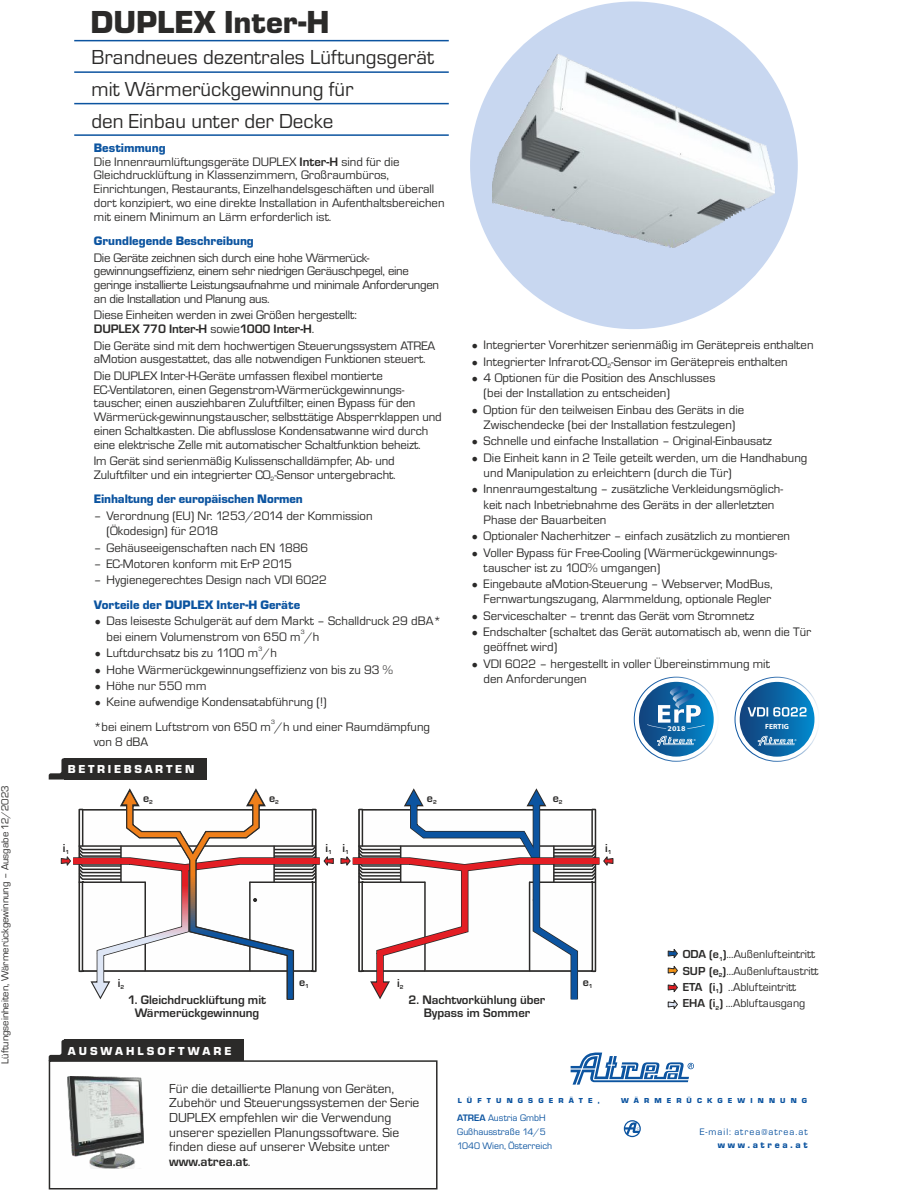
<style>
.page{position:relative;width:908px;height:1191px;background:#fff}
.page>*{position:absolute;margin:0;border:0;box-sizing:border-box;transform-origin:0 0}
.t1{font:33px "Eurostile TEE Blac";color:#2b2a29}
.t2{font:21px/31.7px "Eurostile TEE";color:#2b2a29}
.t3{font:13.5px/14.5px "Eurostile TEE";color:#2b2a29}
.t4{font:12.75px/13.6px "Eurostile TEE";color:#2b2a29}
.t5{font:12.75px/13.6px "Eurostile TEE";letter-spacing:-.025em;color:#2b2a29}
.t6{font:12.75px "Eurostile TEE Blac";color:#0c54a0}
.t7{font:700 12.75px/12.5px "Eurostile TEE";color:#2b2a29;text-align:center}
.t8{font:12px "Eurostile TEE";color:#2b2a29}
.t9{font:700 12px "Eurostile TEE";color:#2b2a29}
.t10{font:12px "Eurostile TEE Blac";letter-spacing:.25em;color:#fefefe}
.t11{font:12px "Eurostile TEE Blac";letter-spacing:.23em;color:#fefefe}
.t12{font:10.5px "Eurostile TEE";color:#2b2a29}
.t13{font:9.75px/14px "Eurostile TEE";color:#0c54a0}
.t14{font:9.75px "Eurostile TEE";letter-spacing:.1em;color:#0c54a0}
.t15{font:9.75px "Eurostile TEE Blac";letter-spacing:.285em;color:#0c54a0}
.t16{font:7.5px "Eurostile TEE Blac";letter-spacing:.66em;color:#0c54a0;scale:1.04 1}
.t17{font:700 7.5px "Myriad Pro";color:#fefefe}
.t18{font:700 6.45px "DejaVu Sans";color:#fefefe}
.t19{font:6.3px "Eurostile TEE";color:#2b2a29}
.t20{font:700 6px "Eurostile TEE";color:#2b2a29}
.s1{font-weight:700}
</style>
<div class="page">
<div style="left:470px;top:2px;width:327px;height:327px;background:#c8d7f0;border-radius:50%"></div>
<img style="left:492px;top:54px;width:282px;height:194px">
<hr style="left:74px;top:103px;width:374px;height:1px;background:#0c54a0">
<hr style="left:74px;top:71px;width:374px;height:2px;background:#0c54a0">
<hr style="left:74px;top:40px;width:374px;height:1px;background:#0c54a0">
<hr style="left:74px;top:134px;width:374px;height:2px;background:#0c54a0">
<svg style="left:48px;top:1059px;width:390px;height:130px"></svg>
<svg style="left:49px;top:1039px;width:16px;height:21px"></svg>
<div style="left:65px;top:1039px;width:179px;height:21px;background:#2b2a29"></div>
<svg style="left:49px;top:758px;width:16px;height:21px"></svg>
<div style="left:65px;top:758px;width:142px;height:21px;background:#2b2a29"></div>
<svg style="left:633px;top:676px;width:84px;height:85px"></svg>
<svg style="left:60px;top:788px;width:274px;height:211px"></svg>
<svg style="left:340px;top:788px;width:273px;height:211px"></svg>
<img style="left:67px;top:1075px;width:77px;height:92px">
<img style="left:73px;top:1162px;width:70px;height:5px">
<svg style="left:570px;top:1052px;width:123px;height:32px"></svg>
<svg style="left:623px;top:1120px;width:17px;height:16px"></svg>
<svg style="left:734px;top:676px;width:84px;height:85px"></svg>
<svg style="left:667px;top:949px;width:11px;height:60px"></svg>
<p class="t12" style="left:2px;top:1063px;width:280px;rotate:-90deg">Lüftungseinheiten, Wärmerückgewinnung – Ausgabe 12/2023</p>
<h1 class="t1" style="left:90px;top:11px;width:240px">DUPLEX Inter-H</h1>
<h2 class="t2" style="left:91px;top:44px;width:344px">Brandneues dezentrales Lüftungsgerät mit Wärmerückgewinnung für<br>den Einbau unter der Decke</h2>
<p class="t6" style="left:94px;top:143px;width:73px">Bestimmung</p>
<p class="t4" style="left:94px;top:156px;width:352px">Die Innenraumlüftungsgeräte DUPLEX <span class="s1">Inter-H</span> sind für die Gleichdrucklüftung in Klassenzimmern, Großraumbüros, Einrichtungen, Restaurants, Einzelhandelsgeschäften und überall dort konzipiert, wo eine direkte Installation in Aufenthaltsbereichen mit einem Minimum an Lärm erforderlich ist.</p>
<p class="t6" style="left:94px;top:237px;width:161px">Grundlegende Beschreibung</p>
<p class="t5" style="left:94px;top:252px;width:346px">Die Geräte zeichnen sich durch eine hohe Wärmerück&shy;gewinnungseffizienz, einem sehr niedrigen Geräuschpegel, eine geringe installierte Leistungsaufnahme und minimale Anforderungen an die Installation und Planung aus.</p>
<p class="t4" style="left:94px;top:309px;width:264px">Diese Einheiten werden in zwei Größen hergestellt:<br><span class="s1">DUPLEX 770 Inter-H</span> sowie<span class="s1">1000 Inter-H</span>.</p>
<p class="t4" style="left:94px;top:340px;width:343px">Die Geräte sind mit dem hochwertigen Steuerungssystem ATREA aMotion ausgestattet, das alle notwendigen Funktionen steuert.</p>
<p class="t4" style="left:94px;top:370px;width:349px">Die DUPLEX Inter-H-Geräte umfassen flexibel montierte EC-Ventilatoren, einen Gegenstrom-Wärmerückgewinnungs&shy;tauscher, einen ausziehbaren Zuluftfilter, einen Bypass für den Wärmerück-gewinnungstauscher, selbsttätige Absperrklappen und einen Schaltkasten. Die abflusslose Kondensatwanne wird durch eine elektrische Zelle mit automatischer Schaltfunktion beheizt.</p>
<p class="t4" style="left:94px;top:455px;width:303px">Im Gerät sind serienmäßig Kulissenschalldämpfer, Ab- und<br>Zuluftfilter und ein integrierter CO -Sensor untergebracht.</p>
<p class="t19" style="left:270px;top:477px;width:5px">2</p>
<p class="t6" style="left:94px;top:495px;width:210px">Einhaltung der europäischen Normen</p>
<p class="t4" style="left:106px;top:509px;width:267px;line-height:15.1px;text-indent:-13px">– Verordnung (EU) Nr. 1253/2014 der Kommission (Ökodesign) für 2018</p>
<p class="t4" style="left:94px;top:541px;width:216px">– Gehäuseeigenschaften nach EN 1886</p>
<p class="t4" style="left:94px;top:558px;width:200px">– EC-Motoren konform mit ErP 2015</p>
<p class="t4" style="left:94px;top:574px;width:235px">– Hygienegerechtes Design nach VDI 6022</p>
<p class="t6" style="left:94px;top:600px;width:208px">Vorteile der DUPLEX Inter-H Geräte</p>
<p class="t4" style="left:94px;top:615px;width:349px">• Das leiseste Schulgerät auf dem Markt – Schalldruck 29 dBA*</p>
<p class="t19" style="left:300px;top:629px;width:5px">3</p>
<p class="t4" style="left:106px;top:630px;width:214px">bei einem Volumenstrom von 650 m /h</p>
<p class="t19" style="left:258px;top:646px;width:5px">3</p>
<p class="t4" style="left:94px;top:647px;width:185px">• Luftdurchsatz bis zu 1100 m /h</p>
<p class="t4" style="left:94px;top:663px;width:300px">• Hohe Wärmerückgewinnungseffizienz von bis zu 93 %</p>
<p class="t4" style="left:94px;top:680px;width:114px">• Höhe nur 550 mm</p>
<p class="t4" style="left:94px;top:696px;width:234px">• Keine aufwendige Kondensatabführung (!)</p>
<p class="t19" style="left:271px;top:720px;width:5px">3</p>
<p class="t4" style="left:94px;top:720px;width:338px;line-height:15.1px">*bei einem Luftstrom von 650 m /h und einer Raumdämpfung von 8 dBA</p>
<p class="t11" style="left:68px;top:765px;width:128px">BETRIEBSARTEN</p>
<p class="t4" style="left:470px;top:339px;width:344px">• Integrierter Vorerhitzer serienmäßig im Gerätepreis enthalten</p>
<p class="t4" style="left:470px;top:356px;width:318px">• Integrierter Infrarot-CO<sub>2</sub>-Sensor im Gerätepreis enthalten</p>
<p class="t4" style="left:483px;top:371px;width:233px;line-height:15.1px;text-indent:-13px">• 4 Optionen für die Position des Anschlusses (bei der Installation zu entscheiden)</p>
<p class="t4" style="left:470px;top:403px;width:274px;line-height:15.1px;text-align:center">• Option für den teilweisen Einbau des Geräts in die<br>Zwischendecke (bei der Installation festzulegen)</p>
<p class="t4" style="left:470px;top:435px;width:302px">• Schnelle und einfache Installation – Original-Einbausatz</p>
<p class="t4" style="left:483px;top:451px;width:325px;line-height:15.1px;text-indent:-13px">• Die Einheit kann in 2 Teile geteilt werden, um die Handhabung und Manipulation zu erleichtern (durch die Tür)</p>
<p class="t4" style="left:483px;top:482px;width:301px;line-height:15.1px;text-indent:-13px">• Innenraumgestaltung – zusätzliche Verkleidungsmöglich&shy;keit nach Inbetriebnahme des Geräts in der allerletzten<br>Phase der Bauarbeiten</p>
<p class="t4" style="left:470px;top:530px;width:320px">• Optionaler Nacherhitzer – einfach zusätzlich zu montieren</p>
<p class="t4" style="left:483px;top:546px;width:295px;line-height:15.1px;text-indent:-13px">• Voller Bypass für Free-Cooling (Wärmerückgewinnungs&shy;tauscher ist zu 100% umgangen)</p>
<p class="t4" style="left:470px;top:577px;width:303px;line-height:15.1px;text-align:right">• Eingebaute aMotion-Steuerung – Webserver, ModBus,<br>Fernwartungszugang, Alarmmeldung, optionale Regler</p>
<p class="t4" style="left:470px;top:609px;width:285px">• Serviceschalter – trennt das Gerät vom Stromnetz</p>
<p class="t4" style="left:483px;top:625px;width:329px;line-height:15.1px;text-indent:-13px">• Endschalter (schaltet das Gerät automatisch ab, wenn die Tür geöffnet wird)</p>
<p class="t4" style="left:483px;top:657px;width:287px;line-height:15.1px;text-indent:-13px">• VDI 6022 – hergestellt in voller Übereinstimmung mit den Anforderungen</p>
<p class="t18" style="left:667px;top:726px;width:19px">2018</p>
<p class="t17" style="left:764px;top:723px;width:25px">FERTIG</p>
<p class="t9" style="left:63px;top:843px;width:8px">i<sub>1</sub></p>
<p class="t9" style="left:143px;top:793px;width:11px">e<sub>2</sub></p>
<p class="t9" style="left:269px;top:793px;width:11px">e<sub>2</sub></p>
<p class="t9" style="left:427px;top:793px;width:11px">e<sub>2</sub></p>
<p class="t9" style="left:552px;top:793px;width:11px">e<sub>2</sub></p>
<p class="t9" style="left:325px;top:843px;width:8px">i<sub>1</sub></p>
<p class="t9" style="left:342px;top:843px;width:8px">i<sub>1</sub></p>
<p class="t9" style="left:604px;top:843px;width:8px">i<sub>1</sub></p>
<p class="t9" style="left:118px;top:978px;width:8px">i<sub>2</sub></p>
<p class="t9" style="left:299px;top:977px;width:11px">e<sub>1</sub></p>
<p class="t9" style="left:397px;top:978px;width:8px">i<sub>2</sub></p>
<p class="t9" style="left:582px;top:977px;width:11px">e<sub>1</sub></p>
<p class="t7" style="left:128px;top:994px;width:140px">1. Gleichdrucklüftung mit<br>Wärmerückgewinnung</p>
<p class="t7" style="left:408px;top:994px;width:138px">2. Nachtvorkühlung über<br>Bypass im Sommer</p>
<p class="t8" style="left:682px;top:949px;width:134px"><span class="s1">ODA (e )</span>... Außenlufteintritt</p>
<p class="t20" style="left:718px;top:956px;width:5px">1</p>
<p class="t8" style="left:682px;top:966px;width:137px"><span class="s1">SUP (e )</span>... Außenluftaustritt</p>
<p class="t20" style="left:718px;top:972px;width:5px">2</p>
<p class="t8" style="left:682px;top:982px;width:115px"><span class="s1">ETA (i )</span> .. Ablufteintritt</p>
<p class="t20" style="left:715px;top:989px;width:5px">1</p>
<p class="t8" style="left:682px;top:999px;width:124px"><span class="s1">EHA (i</span><sub>2</sub><span class="s1">)</span> ... Abluftausgang</p>
<p class="t10" style="left:68px;top:1046px;width:165px">AUSWAHLSOFTWARE</p>
<p class="t3" style="left:169px;top:1082px;width:251px">Für die detaillierte Planung von Geräten, Zubehör und Steuerungssystemen der Serie DUPLEX empfehlen wir die Verwendung unserer speziellen Planungssoftware. Sie finden diese auf unserer Website unter <span class="s1">www.atrea.at</span>.</p>
<p class="t16" style="left:457px;top:1097px;width:138px">LÜFTUNGSGERÄTE,</p>
<p class="t16" style="left:620px;top:1097px;width:180px">WÄRMERÜCKGEWINNUNG</p>
<p class="t15" style="left:717px;top:1141px;width:91px">www.atrea.at</p>
<p class="t13" style="left:457px;top:1111px;width:96px"><span class="s1">ATREA</span> Austria GmbH<br>Gußhausstraße 14/5<br>1040 Wien, Österreich</p>
<p class="t14" style="left:699px;top:1127px;width:109px">E-mail: atrea@atrea.at</p>
</div>
